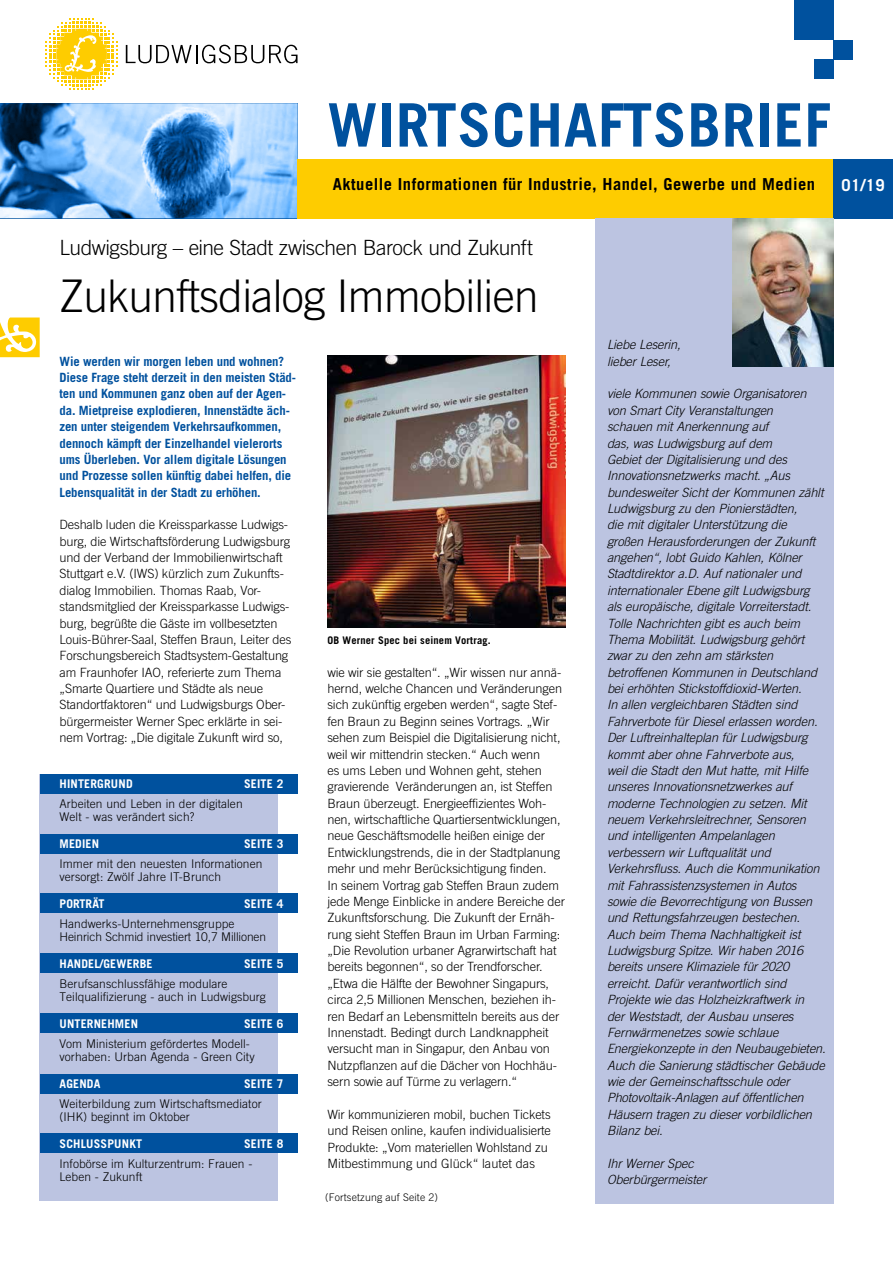
<style>
.page{position:relative;width:893px;height:1263px;background:#fff}
.page>*{position:absolute;margin:0;border:0;box-sizing:border-box;transform-origin:0 0}
.t1{font:700 60px "Ludwigsburg Trade Gothic";color:#00519e}
.t2{font:300 45px "Ludwigsburg Trade Gothic";letter-spacing:-.03em;color:#000}
.t3{font:300 21px "Ludwigsburg Trade Gothic";letter-spacing:-.04em;color:#000}
.t4{font:700 16.5px "Ludwigsburg Trade Gothic";letter-spacing:.015em;color:#000}
.t5{font:700 16.5px "Ludwigsburg Trade Gothic";color:#fff}
.t6{font:300 12.75px/16.4px "Ludwigsburg Trade Gothic";letter-spacing:-.025em;color:#000}
.t7{font:12.75px/16.4px "Ludwigsburg Trade Gothic Lt Ob";letter-spacing:-.025em;color:#000}
.t8{font:700 12.75px/16.4px "Ludwigsburg Trade Gothic";letter-spacing:-.025em;color:#00519e}
.t9{font:300 12px/13.5px "Ludwigsburg Trade Gothic";letter-spacing:-.01em;color:#000}
.t10{font:700 12px "Ludwigsburg Trade Gothic";color:#fff}
.t11{font:700 10.5px "Ludwigsburg Trade Gothic";color:#000}
.t12{font:300 10.5px "Ludwigsburg Trade Gothic";color:#000}
</style>
<div class="page">
<img style="left:0;top:103px;width:298px;height:115px">
<div style="left:298px;top:159px;width:595px;height:59px;background:#fecc00"></div>
<div style="left:794px;top:0;width:39px;height:40px;background:#00519e"></div>
<div style="left:833px;top:40px;width:20px;height:20px;background:#00519e"></div>
<div style="left:833px;top:159px;width:60px;height:59px;background:#00519e"></div>
<svg style="left:46px;top:18px;width:71px;height:72px"></svg>
<svg style="left:126px;top:45px;width:172px;height:18px"></svg>
<div style="left:814px;top:60px;width:19px;height:19px;background:#00519e"></div>
<div style="left:595px;top:218px;width:238px;height:985px;background:#bcc4e1"></div>
<svg style="left:0;top:317px;width:40px;height:40px"></svg>
<img style="left:733px;top:218px;width:100px;height:148px">
<img style="left:327px;top:355px;width:239px;height:273px">
<div style="left:40px;top:774px;width:238px;height:426px;background:#bcc4e1"></div>
<div style="left:40px;top:774px;width:258px;height:20px;background:#00519e"></div>
<div style="left:40px;top:834px;width:258px;height:19px;background:#00519e"></div>
<div style="left:40px;top:893px;width:258px;height:19px;background:#00519e"></div>
<div style="left:40px;top:953px;width:258px;height:20px;background:#00519e"></div>
<div style="left:40px;top:1013px;width:258px;height:20px;background:#00519e"></div>
<div style="left:40px;top:1074px;width:258px;height:19px;background:#00519e"></div>
<div style="left:40px;top:1133px;width:258px;height:20px;background:#00519e"></div>
<h1 class="t1" style="left:327px;top:88px;width:506px">WIRTSCHAFTSBRIEF</h1>
<p class="t4" style="left:333px;top:174px;width:484px">Aktuelle Informationen für Industrie, Handel, Gewerbe und Medien</p>
<p class="t5" style="left:842px;top:174px;width:45px">01/19</p>
<h3 class="t3" style="left:60px;top:235px;width:475px">Ludwigsburg – eine Stadt zwischen Barock und Zukunft</h3>
<h2 class="t2" style="left:60px;top:269px;width:481px">Zukunftsdialog Immobilien</h2>
<p class="t8" style="left:60px;top:353px;width:238px">Wie werden wir morgen leben und wohnen?<br>Diese Frage steht derzeit in den meisten Städ&shy;ten und Kommunen ganz oben auf der Agen&shy;da. Mietpreise explodieren, Innenstädte äch&shy;zen unter steigendem Verkehrsaufkommen, dennoch kämpft der Einzelhandel vielerorts ums Überleben. Vor allem digitale Lösungen und Prozesse sollen künftig dabei helfen, die Lebensqualität in der Stadt zu erhöhen.</p>
<p class="t6" style="left:60px;top:516px;width:234px">Deshalb luden die Kreissparkasse Ludwigs&shy;burg, die Wirtschaftsförderung Ludwigsburg und der Verband der Immobilienwirtschaft Stuttgart e.V. (IWS) kürzlich zum Zukunfts&shy;dialog Immobilien. Thomas Raab, Vor&shy;standsmitglied der Kreissparkasse Ludwigs&shy;burg, begrüßte die Gäste im vollbesetzten Louis-Bührer-Saal, Steffen Braun, Leiter des Forschungsbereich Stadtsystem-Gestaltung am Fraunhofer IAO, referierte zum Thema „Smarte Quartiere und Städte als neue Standortfaktoren“ und Ludwigsburgs Ober&shy;bürgermeister Werner Spec erklärte in sei&shy;nem Vortrag: „Die digitale Zukunft wird so,</p>
<p class="t10" style="left:60px;top:776px;width:75px">HINTERGRUND</p>
<p class="t10" style="left:244px;top:776px;width:41px">SEITE 2</p>
<p class="t9" style="left:60px;top:796px;width:185px">Arbeiten und Leben in der digitalen<br>Welt - was verändert sich?</p>
<p class="t10" style="left:60px;top:836px;width:41px">MEDIEN</p>
<p class="t10" style="left:244px;top:836px;width:41px">SEITE 3</p>
<p class="t9" style="left:60px;top:856px;width:205px">Immer mit den neuesten Informationen versorgt: Zwölf Jahre IT-Brunch</p>
<p class="t10" style="left:60px;top:896px;width:47px">PORTRÄT</p>
<p class="t10" style="left:244px;top:896px;width:41px">SEITE 4</p>
<p class="t9" style="left:60px;top:916px;width:208px">Handwerks-Unternehmensgruppe<br>Heinrich Schmid investiert 10,7 Millionen</p>
<p class="t10" style="left:60px;top:956px;width:95px">HANDEL/GEWERBE</p>
<p class="t10" style="left:244px;top:956px;width:41px">SEITE 5</p>
<p class="t9" style="left:60px;top:976px;width:208px">Berufsanschlussfähige modulare<br>Teilqualifizierung - auch in Ludwigsburg</p>
<p class="t10" style="left:60px;top:1016px;width:80px">UNTERNEHMEN</p>
<p class="t10" style="left:244px;top:1016px;width:41px">SEITE 6</p>
<p class="t9" style="left:60px;top:1036px;width:197px">Vom Ministerium gefördertes Modell&shy;vorhaben: Urban Agenda - Green City</p>
<p class="t10" style="left:60px;top:1076px;width:43px">AGENDA</p>
<p class="t10" style="left:244px;top:1076px;width:41px">SEITE 7</p>
<p class="t9" style="left:60px;top:1096px;width:204px">Weiterbildung zum Wirtschaftsmediator (IHK) beginnt im Oktober</p>
<p class="t10" style="left:60px;top:1136px;width:84px">SCHLUSSPUNKT</p>
<p class="t10" style="left:244px;top:1136px;width:41px">SEITE 8</p>
<p class="t9" style="left:60px;top:1156px;width:195px">Infobörse im Kulturzentrum: Frauen -<br>Leben - Zukunft</p>
<p class="t11" style="left:327px;top:634px;width:165px">OB Werner Spec bei seinem Vortrag.</p>
<p class="t6" style="left:327px;top:664px;width:239px">wie wir sie gestalten“. „Wir wissen nur annä&shy;hernd, welche Chancen und Veränderungen sich zukünftig ergeben werden“, sagte Stef&shy;fen Braun zu Beginn seines Vortrags. „Wir sehen zum Beispiel die Digitalisierung nicht, weil wir mittendrin stecken.“ Auch wenn<br>es ums Leben und Wohnen geht, stehen gravierende Veränderungen an, ist Steffen Braun überzeugt. Energieeffizientes Woh&shy;nen, wirtschaftliche Quartiersentwicklungen, neue Geschäftsmodelle heißen einige der Entwicklungstrends, die in der Stadtplanung mehr und mehr Berücksichtigung finden.<br>In seinem Vortrag gab Steffen Braun zudem jede Menge Einblicke in andere Bereiche der Zukunftsforschung. Die Zukunft der Ernäh&shy;rung sieht Steffen Braun im Urban Farming: „Die Revolution urbaner Agrarwirtschaft hat bereits begonnen“, so der Trendforscher. „Etwa die Hälfte der Bewohner Singapurs, circa 2,5 Millionen Menschen, beziehen ih&shy;ren Bedarf an Lebensmitteln bereits aus der Innenstadt. Bedingt durch Landknappheit versucht man in Singapur, den Anbau von Nutzpflanzen auf die Dächer von Hochhäu&shy;sern sowie auf Türme zu verlagern.“</p>
<p class="t6" style="left:327px;top:1106px;width:225px">Wir kommunizieren mobil, buchen Tickets und Reisen online, kaufen individualisierte Produkte: „Vom materiellen Wohlstand zu Mitbestimmung und Glück“ lautet das</p>
<p class="t12" style="left:325px;top:1191px;width:115px">(Fortsetzung auf Seite 2)</p>
<p class="t7" style="left:607px;top:337px;width:75px">Liebe Leserin, lieber Leser,</p>
<p class="t7" style="left:607px;top:386px;width:220px">viele Kommunen sowie Organisatoren von Smart City Veranstaltungen<br>schauen mit Anerkennung auf<br>das, was Ludwigsburg auf dem<br>Gebiet der Digitalisierung und des Innovationsnetzwerks macht. „Aus bundesweiter Sicht der Kommunen zählt Ludwigsburg zu den Pionierstädten,<br>die mit digitaler Unterstützung die großen Herausforderungen der Zukunft angehen“, lobt Guido Kahlen, Kölner Stadtdirektor a.D. Auf nationaler und internationaler Ebene gilt Ludwigsburg als europäische, digitale Vorreiterstadt.<br>Tolle Nachrichten gibt es auch beim Thema Mobilität. Ludwigsburg gehört zwar zu den zehn am stärksten betroffenen Kommunen in Deutschland bei erhöhten Stickstoffdioxid-Werten.<br>In allen vergleichbaren Städten sind Fahrverbote für Diesel erlassen worden.<br>Der Luftreinhalteplan für Ludwigsburg kommt aber ohne Fahrverbote aus,<br>weil die Stadt den Mut hatte, mit Hilfe unseres Innovationsnetzwerkes auf moderne Technologien zu setzen. Mit neuem Verkehrsleitrechner, Sensoren und intelligenten Ampelanlagen verbessern wir Luftqualität und Verkehrsfluss. Auch die Kommunikation mit Fahrassistenzsystemen in Autos sowie die Bevorrechtigung von Bussen und Rettungsfahrzeugen bestechen.<br>Auch beim Thema Nachhaltigkeit ist Ludwigsburg Spitze. Wir haben 2016 bereits unsere Klimaziele für 2020 erreicht. Dafür verantwortlich sind Projekte wie das Holzheizkraftwerk in<br>der Weststadt, der Ausbau unseres Fernwärmenetzes sowie schlaue Energiekonzepte in den Neubaugebieten.<br>Auch die Sanierung städtischer Gebäude wie der Gemeinschaftsschule oder Photovoltaik-Anlagen auf öffentlichen Häusern tragen zu dieser vorbildlichen Bilanz bei.</p>
<p class="t7" style="left:607px;top:1155px;width:101px">Ihr Werner Spec<br>Oberbürgermeister</p>
</div>
